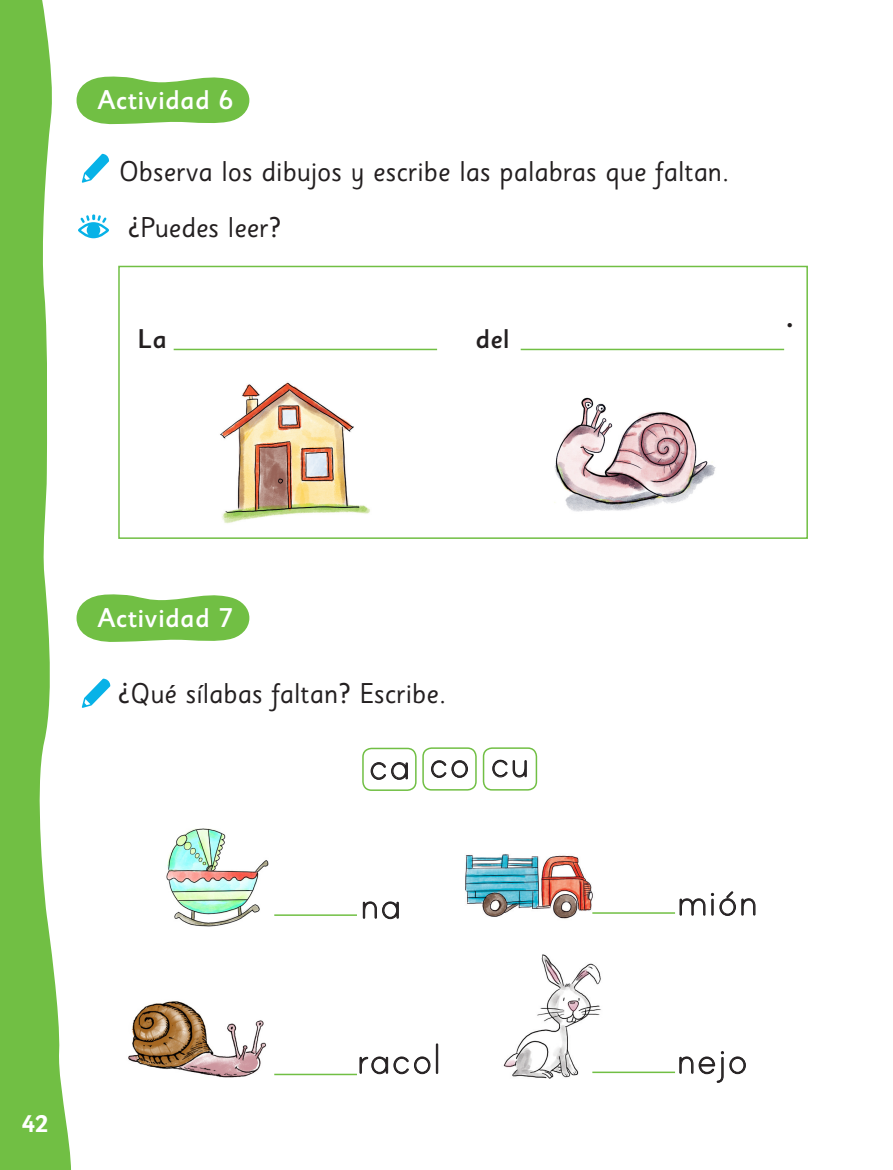
<style>
.page{position:relative;width:893px;height:1170px;background:#fff}
.page>*{position:absolute;margin:0;border:0;box-sizing:border-box;transform-origin:0 0}
.t1{font:48px "Print Clearly";color:#231f20}
.Texto{font:700 31.5px "Castledown";color:#231f20}
.instrucc{font:28.5px "Sassoon Sans Std";color:#231f20}
.ACTIVIDAD{font:500 27px "Sassoon Sans Std";letter-spacing:.01em;color:#fff}
.SUBTEXTOS_COLOR{font:500 27px "Sassoon Sans Std";color:#231f20}
.t2{font:700 24px "Sassoon Sans Std";color:#fff}
</style>
<div class="page">
<svg style="left:0;top:0;width:71px;height:1169px;fill:#71bf44"></svg>
<img style="left:166px;top:828px;width:102px;height:99px">
<img style="left:465px;top:854px;width:132px;height:65px">
<img style="left:503px;top:954px;width:125px;height:125px">
<svg style="left:82px;top:678px;width:28px;height:30px"></svg>
<img style="left:128px;top:1001px;width:138px;height:77px">
<svg style="left:82px;top:154px;width:27px;height:29px"></svg>
<svg style="left:78px;top:214px;width:31px;height:24px"></svg>
<div style="left:89px;top:225px;width:10px;height:10px;background:#07b2e7;border-radius:50%"></div>
<div style="left:118px;top:266px;width:690px;height:273px;background:#fff;border:2px solid #71bf44"></div>
<hr style="left:174px;top:348px;width:263px;height:2px;background:#71bf44">
<hr style="left:521px;top:348px;width:263px;height:2px;background:#71bf44">
<img style="left:554px;top:397px;width:162px;height:115px">
<img style="left:220px;top:382px;width:150px;height:142px">
<div style="left:362px;top:747px;width:55px;height:43px;border:2px solid #71bf44;border-radius:9px"></div>
<div style="left:422px;top:747px;width:55px;height:43px;border:2px solid #71bf44;border-radius:9px"></div>
<div style="left:483px;top:747px;width:54px;height:43px;border:2px solid #71bf44;border-radius:9px"></div>
<svg style="left:371px;top:762px;width:37px;height:17px"></svg>
<svg style="left:363px;top:901px;width:36px;height:17px"></svg>
<svg style="left:680px;top:898px;width:25px;height:17px"></svg>
<svg style="left:711px;top:893px;width:3px;height:22px"></svg>
<svg style="left:720px;top:891px;width:35px;height:24px"></svg>
<svg style="left:360px;top:1056px;width:28px;height:17px"></svg>
<svg style="left:394px;top:1056px;width:36px;height:17px"></svg>
<div style="left:436px;top:1043px;width:2px;height:30px;border:1px solid #231f20"></div>
<svg style="left:679px;top:1056px;width:14px;height:17px"></svg>
<svg style="left:699px;top:1051px;width:47px;height:31px"></svg>
<svg style="left:431px;top:760px;width:15px;height:17px"></svg>
<svg style="left:452px;top:760px;width:16px;height:17px"></svg>
<svg style="left:492px;top:759px;width:15px;height:18px"></svg>
<svg style="left:513px;top:760px;width:14px;height:17px"></svg>
<hr style="left:274px;top:914px;width:83px;height:1px;background:#71bf44">
<hr style="left:592px;top:912px;width:83px;height:1px;background:#71bf44">
<hr style="left:274px;top:1073px;width:83px;height:2px;background:#71bf44">
<hr style="left:592px;top:1071px;width:83px;height:1px;background:#71bf44">
<svg style="left:76px;top:594px;width:174px;height:48px;background:#86c85f"></svg>
<svg style="left:76px;top:76px;width:174px;height:48px;background:#86c85f"></svg>
<p class="ACTIVIDAD" style="left:97px;top:84px;width:138px">Actividad 6</p>
<p class="instrucc" style="left:119px;top:154px;width:612px">Observa los dibujos y escribe las palabras que faltan.</p>
<p class="instrucc" style="left:128px;top:210px;width:155px">¿Puedes leer?</p>
<p class="SUBTEXTOS_COLOR" style="left:137px;top:323px;width:31px">La</p>
<p class="SUBTEXTOS_COLOR" style="left:476px;top:323px;width:36px">del</p>
<p class="Texto" style="left:786px;top:290px;width:9px">.</p>
<p class="t2" style="left:22px;top:1109px;width:28px">42</p>
<p class="ACTIVIDAD" style="left:97px;top:601px;width:138px">Actividad 7</p>
<p class="instrucc" style="left:118px;top:676px;width:330px">¿Qué sílabas faltan? Escribe.</p>
<p class="t1" style="left:368px;top:738px;width:163px">ca co cu</p>
<p class="t1" style="left:360px;top:880px;width:43px">na</p>
<p class="t1" style="left:677px;top:876px;width:83px">mión</p>
<p class="t1" style="left:357px;top:1034px;width:86px">racol</p>
<p class="t1" style="left:677px;top:1034px;width:73px">nejo</p>
</div>
